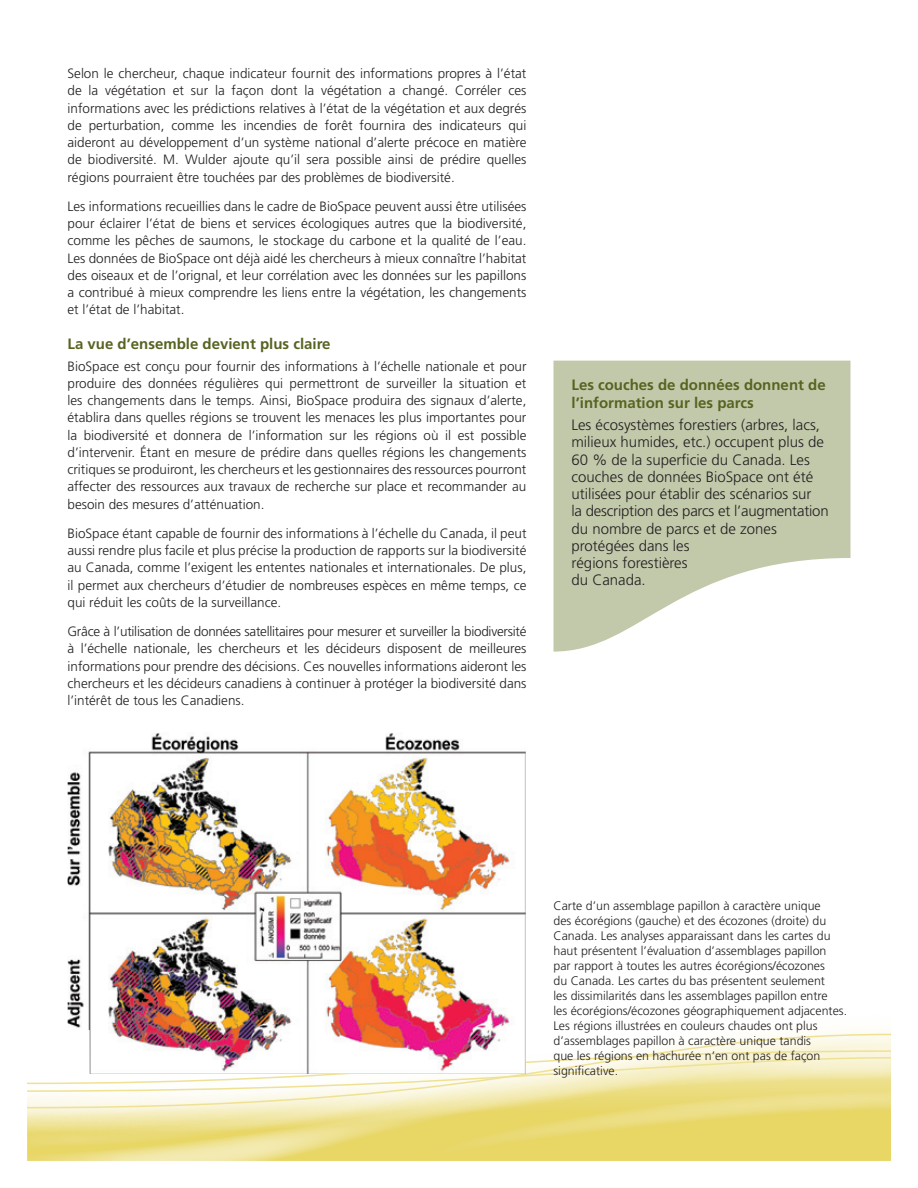
<style>
.page{position:relative;width:918px;height:1188px;background:#fff}
.page>*{position:absolute;margin:0;border:0;box-sizing:border-box;transform-origin:0 0}
.Text_Overview{font:300 15px/17.2px "Frutiger";color:#231f20}
.Subtitle_Overview{font:700 15px/18px "Frutiger";color:#566421}
.text{font:300 13.5px/17.2px "Frutiger";color:#231f20;text-align:justify}
.t1{font:300 12.3px/15px "Frutiger";color:#231f20}
</style>
<div class="page">
<svg style="left:665px;top:1033px;width:226px;height:17px"></svg>
<svg style="left:27px;top:1050px;width:864px;height:111px;background:#efe49c"></svg>
<svg style="left:554px;top:361px;width:296px;height:291px;fill:#c2c9ab"></svg>
<img style="left:68px;top:733px;width:458px;height:341px">
<p class="text" style="left:68px;top:65px;width:461px">Selon le chercheur, chaque indicateur fournit des informations propres à l’état de la végétation et sur la façon dont la végétation a changé. Corréler ces informations avec les prédictions relatives à l’état de la végétation et aux degrés de perturbation, comme les incendies de forêt fournira des indicateurs qui aideront au développement d’un système national d’alerte précoce en matière de biodiversité. M. Wulder ajoute qu’il sera possible ainsi de prédire quelles régions pourraient être touchées par des problèmes de biodiversité.</p>
<p class="text" style="left:68px;top:198px;width:460px">Les informations recueillies dans le cadre de BioSpace peuvent aussi être utilisées pour éclairer l’état de biens et services écologiques autres que la biodiversité, comme les pêches de saumons, le stockage du carbone et la qualité de l’eau.<br>Les données de BioSpace ont déjà aidé les chercheurs à mieux connaître l’habitat des oiseaux et de l’orignal, et leur corrélation avec les données sur les papillons a contribué à mieux comprendre les liens entre la végétation, les changements et l’état de l’habitat.</p>
<p class="Subtitle_Overview" style="left:68px;top:334px;width:265px">La vue d’ensemble devient plus claire</p>
<p class="text" style="left:68px;top:357px;width:461px">BioSpace est conçu pour fournir des informations à l’échelle nationale et pour produire des données régulières qui permettront de surveiller la situation et les changements dans le temps. Ainsi, BioSpace produira des signaux d’alerte, établira dans quelles régions se trouvent les menaces les plus importantes pour la biodiversité et donnera de l’information sur les régions où il est possible d’intervenir. Étant en mesure de prédire dans quelles régions les changements critiques se produiront, les chercheurs et les gestionnaires des ressources pourront affecter des ressources aux travaux de recherche sur place et recommander au besoin des mesures d’atténuation.</p>
<p class="text" style="left:68px;top:525px;width:461px">BioSpace étant capable de fournir des informations à l’échelle du Canada, il peut aussi rendre plus facile et plus précise la production de rapports sur la biodiversité au Canada, comme l’exigent les ententes nationales et internationales. De plus, il permet aux chercheurs d’étudier de nombreuses espèces en même temps, ce qui réduit les coûts de la surveillance.</p>
<p class="text" style="left:68px;top:623px;width:461px">Grâce à l’utilisation de données satellitaires pour mesurer et surveiller la biodiversité à l’échelle nationale, les chercheurs et les décideurs disposent de meilleures informations pour prendre des décisions. Ces nouvelles informations aideront les chercheurs et les décideurs canadiens à continuer à protéger la biodiversité dans l’intérêt de tous les Canadiens.</p>
<p class="Subtitle_Overview" style="left:572px;top:376px;width:256px">Les couches de données donnent de l’information sur les parcs</p>
<p class="Text_Overview" style="left:572px;top:416px;width:259px">Les écosystèmes forestiers (arbres, lacs, milieux humides, etc.) occupent plus de<br>60 % de la superficie du Canada. Les couches de données BioSpace ont été utilisées pour établir des scénarios sur<br>la description des parcs et l’augmentation du nombre de parcs et de zones protégées dans les<br>régions forestières<br>du Canada.</p>
<p class="t1" style="left:554px;top:898px;width:295px">Carte d’un assemblage papillon à caractère unique<br>des écorégions (gauche) et des écozones (droite) du Canada. Les analyses apparaissant dans les cartes du haut présentent l’évaluation d’assemblages papillon<br>par rapport à toutes les autres écorégions/écozones<br>du Canada. Les cartes du bas présentent seulement<br>les dissimilarités dans les assemblages papillon entre<br>les écorégions/écozones géographiquement adjacentes.<br>Les régions illustrées en couleurs chaudes ont plus d’assemblages papillon à caractère unique tandis<br>que les régions en hachurée n’en ont pas de façon significative.</p>
</div>
